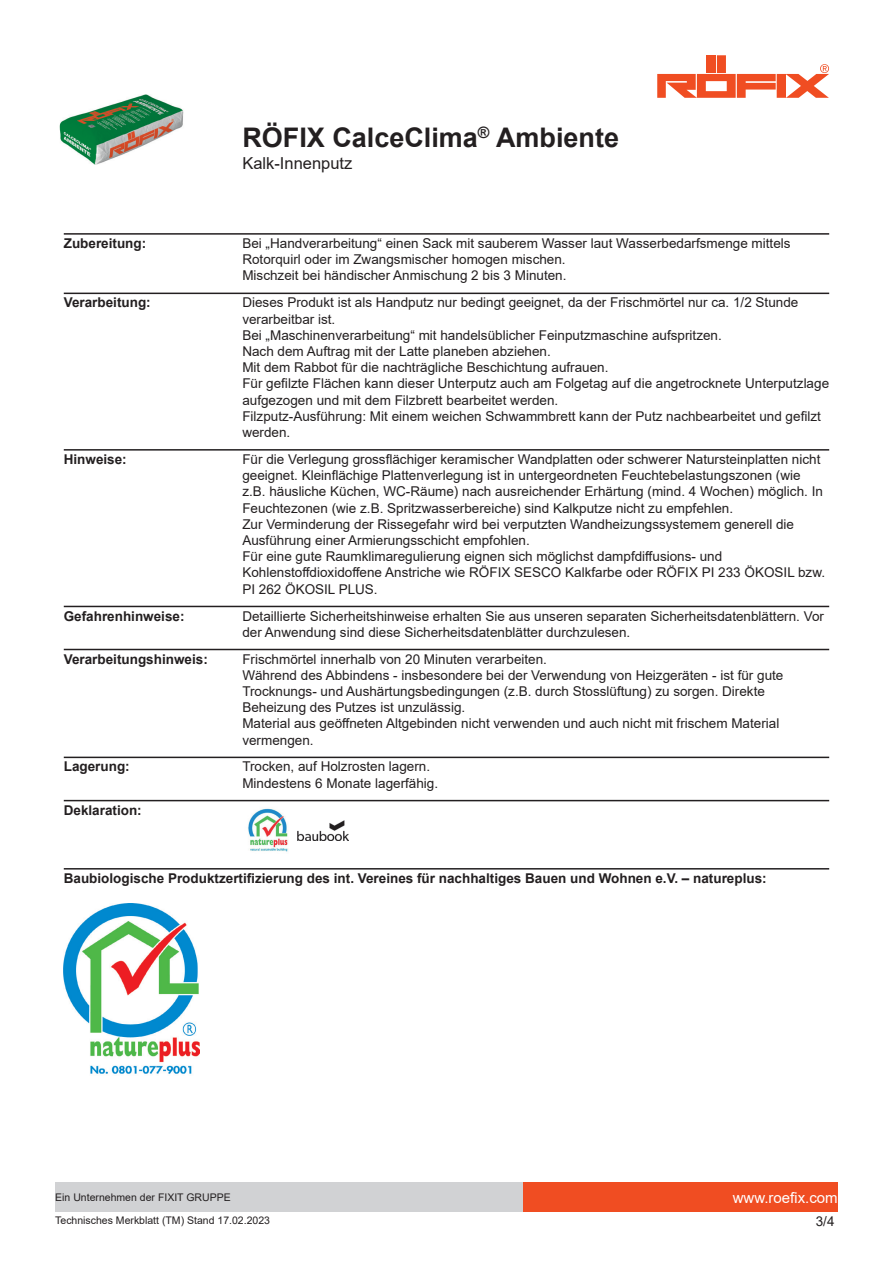
<style>
.page{position:relative;width:893px;height:1263px;background:#fff}
.page>*{position:absolute;margin:0;border:0;box-sizing:border-box;transform-origin:0 0}
.t1{font:700 27px "Arial";color:#231f20}
.t2{font:16.5px "Arial";color:#231f20}
.t3{font:15px "Arial";color:#fff}
.t4{font:13.5px/16.2px "Arial";color:#231f20}
.t5{font:700 13.5px "Arial";color:#231f20}
.t6{font:10.5px "Arial";color:#231f20}
</style>
<div class="page">
<img style="left:59px;top:95px;width:125px;height:70px">
<div style="left:717px;top:55px;width:9px;height:18px;background:#f04d22"></div>
<div style="left:707px;top:55px;width:9px;height:18px;background:#f04d22"></div>
<svg style="left:657px;top:64px;width:172px;height:34px"></svg>
<div style="left:523px;top:1182px;width:315px;height:30px;background:#f04d22"></div>
<div style="left:55px;top:1182px;width:468px;height:30px;background:#d1d2d4"></div>
<hr style="left:64px;top:233px;width:765px;height:2px;background:#231f20">
<hr style="left:64px;top:293px;width:765px;height:1px;background:#231f20">
<hr style="left:64px;top:449px;width:765px;height:2px;background:#231f20">
<hr style="left:64px;top:606px;width:765px;height:1px;background:#231f20">
<hr style="left:64px;top:649px;width:765px;height:1px;background:#231f20">
<hr style="left:64px;top:757px;width:765px;height:1px;background:#231f20">
<hr style="left:64px;top:800px;width:765px;height:1px;background:#231f20">
<img style="left:248px;top:808px;width:40px;height:44px">
<img style="left:297px;top:820px;width:51px;height:20px">
<hr style="left:64px;top:868px;width:765px;height:1px;background:#231f20">
<img style="left:64px;top:903px;width:136px;height:171px">
<h1 class="t1" style="left:242px;top:119px;width:378px">RÖFIX CalceClima<sup>®</sup> Ambiente</h1>
<p class="t2" style="left:242px;top:152px;width:112px">Kalk-Innenputz</p>
<p class="t5" style="left:64px;top:234px;width:84px">Zubereitung:</p>
<p class="t4" style="left:242px;top:235px;width:550px">Bei „Handverarbeitung“ einen Sack mit sauberem Wasser laut Wasserbedarfsmenge mittels<br>Rotorquirl oder im Zwangsmischer homogen mischen.<br>Mischzeit bei händischer Anmischung 2 bis 3 Minuten.</p>
<p class="t5" style="left:64px;top:293px;width:89px">Verarbeitung:</p>
<p class="t4" style="left:242px;top:294px;width:588px">Dieses Produkt ist als Handputz nur bedingt geeignet, da der Frischmörtel nur ca. 1/2 Stunde verarbeitbar ist.<br>Bei „Maschinenverarbeitung“ mit handelsüblicher Feinputzmaschine aufspritzen.<br>Nach dem Auftrag mit der Latte planeben abziehen.<br>Mit dem Rabbot für die nachträgliche Beschichtung aufrauen.<br>Für gefilzte Flächen kann dieser Unterputz auch am Folgetag auf die angetrocknete Unterputzlage aufgezogen und mit dem Filzbrett bearbeitet werden.<br>Filzputz-Ausführung: Mit einem weichen Schwammbrett kann der Putz nachbearbeitet und gefilzt werden.</p>
<p class="t5" style="left:64px;top:450px;width:65px">Hinweise:</p>
<p class="t4" style="left:242px;top:451px;width:584px">Für die Verlegung grossflächiger keramischer Wandplatten oder schwerer Natursteinplatten nicht geeignet. Kleinflächige Plattenverlegung ist in untergeordneten Feuchtebelastungszonen (wie z.B. häusliche Küchen, WC-Räume) nach ausreichender Erhärtung (mind. 4 Wochen) möglich. In Feuchtezonen (wie z.B. Spritzwasserbereiche) sind Kalkputze nicht zu empfehlen.<br>Zur Verminderung der Rissegefahr wird bei verputzten Wandheizungssystemem generell die Ausführung einer Armierungsschicht empfohlen.<br>Für eine gute Raumklimaregulierung eignen sich möglichst dampfdiffusions- und Kohlenstoffdioxidoffene Anstriche wie RÖFIX SESCO Kalkfarbe oder RÖFIX PI 233 ÖKOSIL bzw.<br>PI 262 ÖKOSIL PLUS.</p>
<p class="t5" style="left:64px;top:606px;width:122px">Gefahrenhinweise:</p>
<p class="t4" style="left:242px;top:608px;width:583px">Detaillierte Sicherheitshinweise erhalten Sie aus unseren separaten Sicherheitsdatenblättern. Vor der Anwendung sind diese Sicherheitsdatenblätter durchzulesen.</p>
<p class="t5" style="left:64px;top:649px;width:146px">Verarbeitungshinweis:</p>
<p class="t4" style="left:242px;top:651px;width:543px">Frischmörtel innerhalb von 20 Minuten verarbeiten.<br>Während des Abbindens - insbesondere bei der Verwendung von Heizgeräten - ist für gute Trocknungs- und Aushärtungsbedingungen (z.B. durch Stosslüftung) zu sorgen. Direkte Beheizung des Putzes ist unzulässig.<br>Material aus geöffneten Altgebinden nicht verwenden und auch nicht mit frischem Material vermengen.</p>
<p class="t5" style="left:64px;top:757px;width:68px">Lagerung:</p>
<p class="t4" style="left:242px;top:758px;width:197px">Trocken, auf Holzrosten lagern.<br>Mindestens 6 Monate lagerfähig.</p>
<p class="t5" style="left:64px;top:800px;width:80px">Deklaration:</p>
<p class="t5" style="left:64px;top:869px;width:704px">Baubiologische Produktzertifizierung des int. Vereines für nachhaltiges Bauen und Wohnen e.V. – natureplus:</p>
<p class="t6" style="left:55px;top:1190px;width:177px">Ein Unternehmen der FIXIT GRUPPE</p>
<p class="t3" style="left:733px;top:1187px;width:107px">www.roefix.com</p>
<p class="t6" style="left:55px;top:1213px;width:216px">Technisches Merkblatt (TM) Stand 17.02.2023</p>
<p class="t4" style="left:816px;top:1213px;width:20px">3/4</p>
</div>
